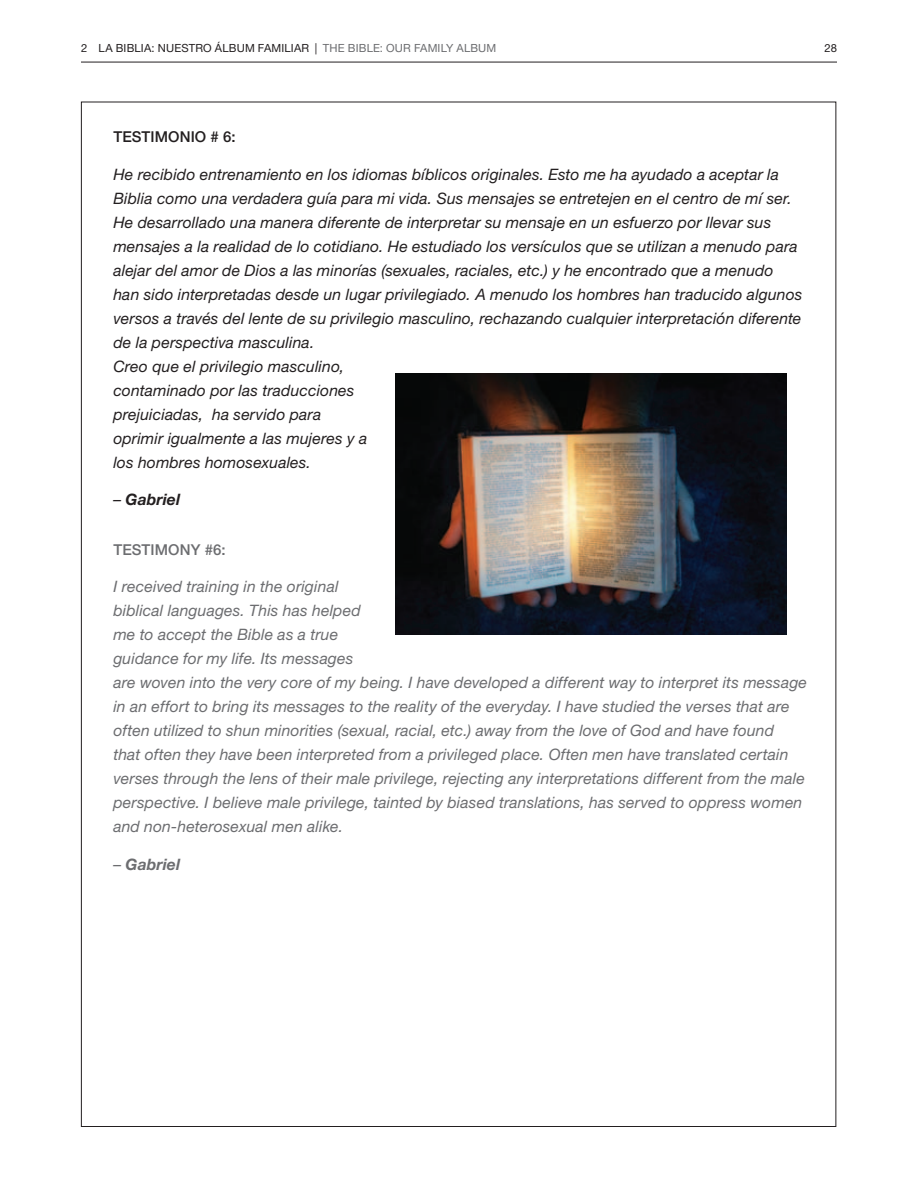
<style>
.page{position:relative;width:918px;height:1188px;background:#fff}
.page>*{position:absolute;margin:0;border:0;box-sizing:border-box;transform-origin:0 0}
.testimony{font:italic 15.75px/24px "Helvetica Neue LT Std";letter-spacing:.01em;color:#231f20}
.testimony-2{font:italic 15.75px/24px "Helvetica Neue LT Std";letter-spacing:.005em;color:#6c6d70}
.testimony-3{font:italic 700 15.75px "Helvetica Neue LT Std";letter-spacing:.005em;color:#231f20}
.testimony-4{font:italic 700 15.75px "Helvetica Neue LT Std";letter-spacing:.005em;color:#6c6d70}
.subhead{font:500 15px "Helvetica Neue LT Std";letter-spacing:.005em;color:#231f20}
.subhead-2{font:500 15px "Helvetica Neue LT Std";letter-spacing:.005em;color:#6c6d70}
.t1{font:11.25px "Helvetica Neue LT Std";letter-spacing:.015em;color:#231f20}
.s1{color:#6c6d70}
.s2{font-weight:400}
</style>
<div class="page">
<hr style="left:81px;top:62px;width:756px;height:1px;background:#231f20">
<img style="left:395px;top:374px;width:391px;height:260px">
<p class="t1" style="left:81px;top:41px;width:417px">2 LA BIBLIA: NUESTRO ÁLBUM FAMILIAR | <span class="s1">THE BIBLE: OUR FAMILY ALBUM</span></p>
<p class="t1" style="left:825px;top:41px;width:14px">28</p>
<p class="subhead" style="left:113px;top:128px;width:124px">TESTIMONIO # 6:</p>
<p class="testimony" style="left:113px;top:162px;width:691px">He recibido entrenamiento en los idiomas bíblicos originales. Esto me ha ayudado a aceptar la Biblia como una verdadera guía para mi vida. Sus mensajes se entretejen en el centro de mí ser.<br>He desarrollado una manera diferente de interpretar su mensaje en un esfuerzo por llevar sus mensajes a la realidad de lo cotidiano. He estudiado los versículos que se utilizan a menudo para alejar del amor de Dios a las minorías (sexuales, raciales, etc.) y he encontrado que a menudo han sido interpretadas desde un lugar privilegiado. A menudo los hombres han traducido algunos versos a través del lente de su privilegio masculino, rechazando cualquier interpretación diferente de la perspectiva masculina.<br>Creo que el privilegio masculino,<br>contaminado por las traducciones<br>prejuiciadas, ha servido para<br>oprimir igualmente a las mujeres y a<br>los hombres homosexuales.</p>
<p class="testimony-3" style="left:113px;top:490px;width:68px"><span class="s2">–</span> Gabriel</p>
<p class="subhead-2" style="left:113px;top:541px;width:114px">TESTIMONY #6:</p>
<p class="testimony-2" style="left:113px;top:575px;width:695px">I received training in the original<br>biblical languages. This has helped<br>me to accept the Bible as a true<br>guidance for my life. Its messages<br>are woven into the very core of my being. I have developed a different way to interpret its message in an effort to bring its messages to the reality of the everyday. I have studied the verses that are often utilized to shun minorities (sexual, racial, etc.) away from the love of God and have found<br>that often they have been interpreted from a privileged place. Often men have translated certain verses through the lens of their male privilege, rejecting any interpretations different from the male perspective. I believe male privilege, tainted by biased translations, has served to oppress women and non-heterosexual men alike.</p>
<p class="testimony-4" style="left:113px;top:855px;width:68px"><span class="s2">–</span> Gabriel</p>
</div>
